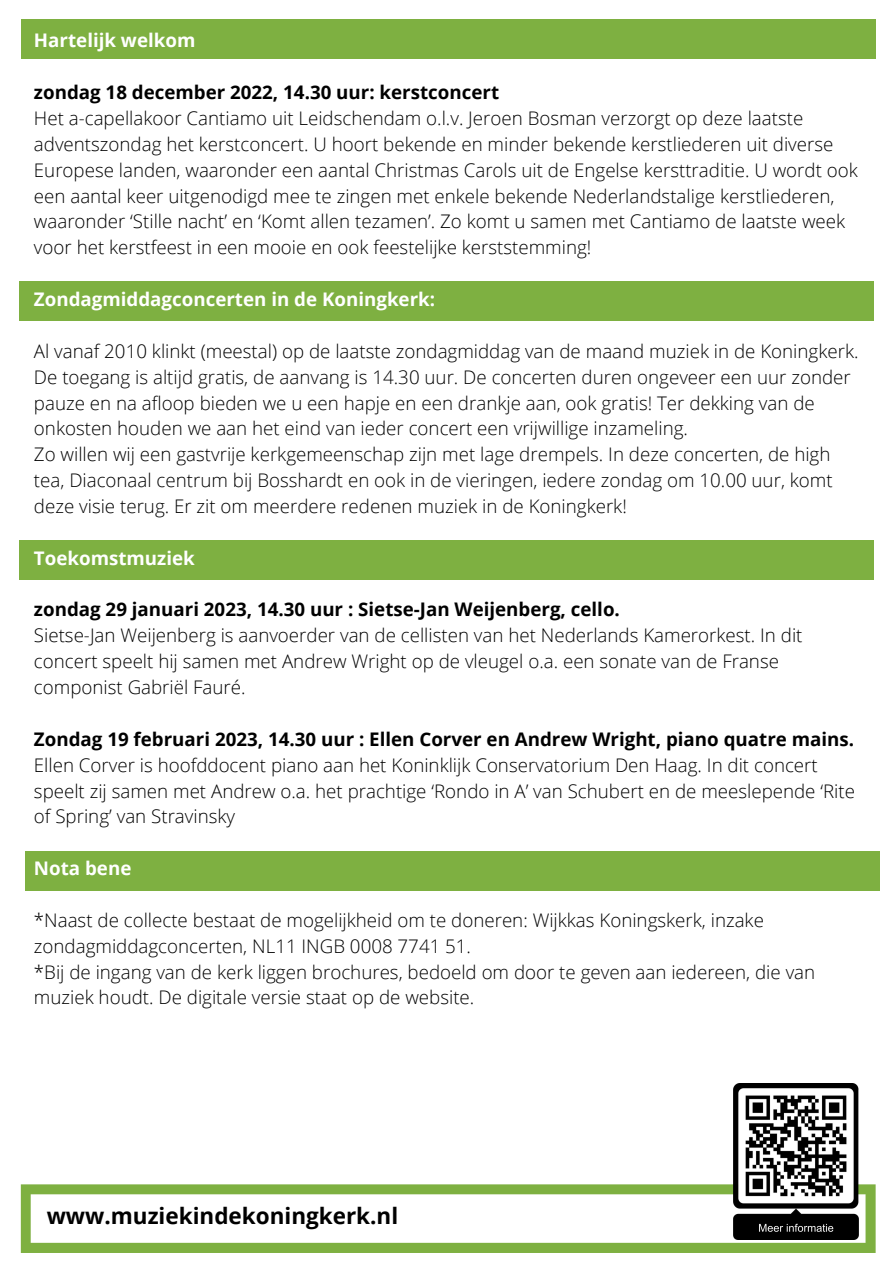
<style>
.page{position:relative;width:893px;height:1264px;background:#fff}
.page>*{position:absolute;margin:0;border:0;box-sizing:border-box;transform-origin:0 0}
.t1{font:700 22.5px "Open Sans";color:#000}
.t2{font:300 18.75px/25.8px "Open Sans";color:#000}
.t3{font:700 18.75px "Open Sans";color:#000}
.t4{font:700 18.75px "Open Sans";color:#fff}
</style>
<div class="page">
<div style="left:25px;top:851px;width:854px;height:39px;background:#7eb041"></div>
<div style="left:21px;top:19px;width:854px;height:39px;background:#7eb041"></div>
<div style="left:19px;top:540px;width:854px;height:40px;background:#7eb041"></div>
<div style="left:19px;top:282px;width:854px;height:39px;background:#7eb041"></div>
<svg style="left:21px;top:1184px;width:854px;height:68px"></svg>
<img style="left:733px;top:1083px;width:125px;height:156px">
<p class="t4" style="left:34px;top:27px;width:163px">Hartelijk welkom</p>
<p class="t3" style="left:34px;top:79px;width:466px">zondag 18 december 2022, 14.30 uur: kerstconcert</p>
<p class="t2" style="left:34px;top:105px;width:825px">Het a-capellakoor Cantiamo uit Leidschendam o.l.v. Jeroen Bosman verzorgt op deze laatste adventszondag het kerstconcert. U hoort bekende en minder bekende kerstliederen uit diverse Europese landen, waaronder een aantal Christmas Carols uit de Engelse kersttraditie. U wordt ook een aantal keer uitgenodigd mee te zingen met enkele bekende Nederlandstalige kerstliederen, waaronder ‘Stille nacht’ en ‘Komt allen tezamen’. Zo komt u samen met Cantiamo de laatste week voor het kerstfeest in een mooie en ook feestelijke kerststemming!</p>
<p class="t4" style="left:34px;top:286px;width:402px">Zondagmiddagconcerten in de Koningkerk:</p>
<p class="t2" style="left:34px;top:337px;width:826px">Al vanaf 2010 klinkt (meestal) op de laatste zondagmiddag van de maand muziek in de Koningkerk.<br>De toegang is altijd gratis, de aanvang is 14.30 uur. De concerten duren ongeveer een uur zonder pauze en na afloop bieden we u een hapje en een drankje aan, ook gratis! Ter dekking van de onkosten houden we aan het eind van ieder concert een vrijwillige inzameling.<br>Zo willen wij een gastvrije kerkgemeenschap zijn met lage drempels. In deze concerten, de high tea, Diaconaal centrum bij Bosshardt en ook in de vieringen, iedere zondag om 10.00 uur, komt deze visie terug. Er zit om meerdere redenen muziek in de Koningkerk!</p>
<p class="t4" style="left:34px;top:544px;width:162px">Toekomstmuziek</p>
<p class="t3" style="left:34px;top:596px;width:587px">zondag 29 januari 2023, 14.30 uur : Sietse-Jan Weijenberg, cello.</p>
<p class="t2" style="left:34px;top:622px;width:770px">Sietse-Jan Weijenberg is aanvoerder van de cellisten van het Nederlands Kamerorkest. In dit concert speelt hij samen met Andrew Wright op de vleugel o.a. een sonate van de Franse componist Gabriël Fauré.</p>
<p class="t3" style="left:34px;top:725px;width:821px">Zondag 19 februari 2023, 14.30 uur : Ellen Corver en Andrew Wright, piano quatre mains.</p>
<p class="t2" style="left:34px;top:751px;width:822px">Ellen Corver is hoofddocent piano aan het Koninklijk Conservatorium Den Haag. In dit concert speelt zij samen met Andrew o.a. het prachtige ‘Rondo in A’ van Schubert en de meeslepende ‘Rite of Spring’ van Stravinsky</p>
<p class="t4" style="left:34px;top:855px;width:99px">Nota bene</p>
<p class="t2" style="left:34px;top:906px;width:782px">*Naast de collecte bestaat de mogelijkheid om te doneren: Wijkkas Koningskerk, inzake zondagmiddagconcerten, NL11 INGB 0008 7741 51.<br>*Bij de ingang van de kerk liggen brochures, bedoeld om door te geven aan iedereen, die van muziek houdt. De digitale versie staat op de website.</p>
<p class="t1" style="left:47px;top:1200px;width:353px">www.muziekindekoningkerk.nl</p>
</div>
